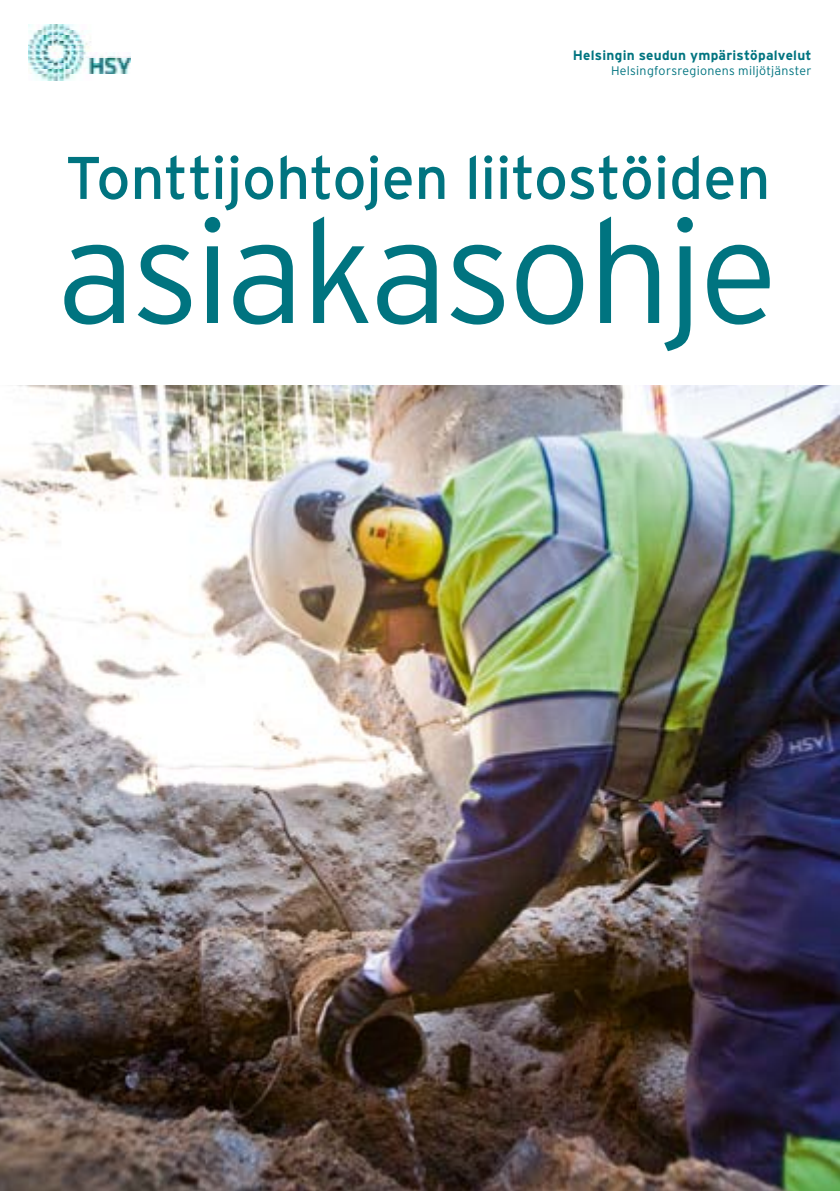
<style>
.page{position:relative;width:840px;height:1191px;background:#fff}
.page>*{position:absolute;margin:0;border:0;box-sizing:border-box;transform-origin:0 0}
.t1{font:300 146px "Interstate";letter-spacing:-.03em;color:#007480}
.t2{font:60px "Interstate";letter-spacing:-.01em;color:#007480}
.t3{font:700 13.6px "Interstate";letter-spacing:.02em;color:#007480}
.t4{font:300 12.4px "Interstate";letter-spacing:.02em;color:#007480}
</style>
<div class="page">
<img style="left:28px;top:25px;width:103px;height:55px">
<img style="left:0;top:386px;width:839px;height:805px">
<p class="t3" style="left:572px;top:47px;width:240px">Helsingin seudun ympäristöpalvelut</p>
<p class="t4" style="left:610px;top:63px;width:202px">Helsingforsregionens miljötjänster</p>
<h2 class="t2" style="left:65px;top:141px;width:706px">Tonttijohtojen liitostöiden</h2>
<h1 class="t1" style="left:57px;top:183px;width:722px">asiakasohje</h1>
</div>
